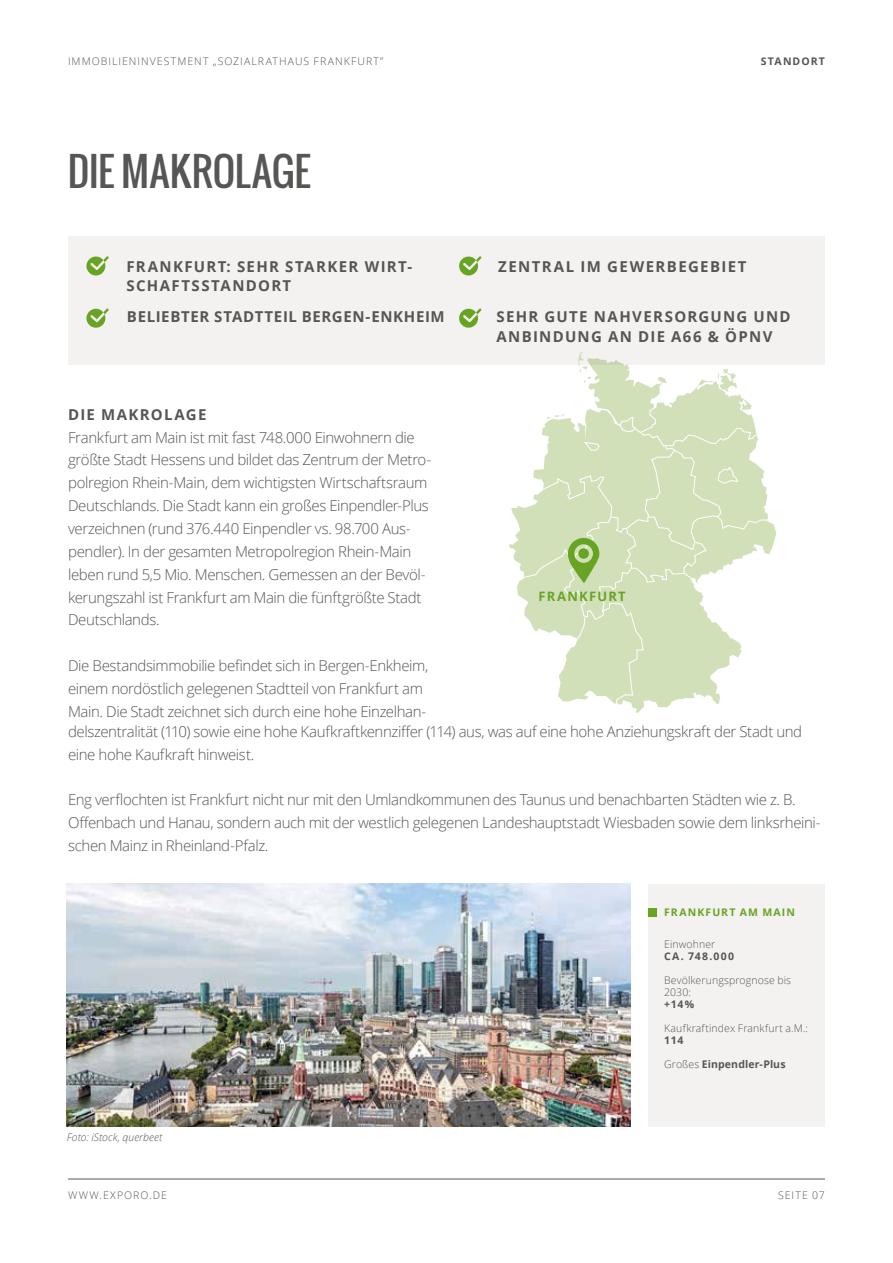
<style>
.page{position:relative;width:893px;height:1263px;background:#fff}
.page>*{position:absolute;margin:0;border:0;box-sizing:border-box;transform-origin:0 0}
.t1{font:39px "Oswald";letter-spacing:-.005em;color:#565655}
.t2{font:300 15px/22.8px "Open Sans";letter-spacing:-.025em;color:#565655}
.t3{font:700 15px/19.5px "Open Sans";letter-spacing:.085em;color:#565655}
.t4{font:700 15px "Open Sans";letter-spacing:.045em;color:#565655}
.t5{font:700 13.05px "Open Sans";letter-spacing:.09em;color:#68a423}
.t6{font:300 10.5px "Open Sans";letter-spacing:.1em;color:#565655}
.t7{font:300 10.5px/12px "Open Sans";letter-spacing:.01em;color:#565655}
.t8{font:300 10.5px "Open Sans";letter-spacing:.015em;color:#565655}
.t9{font:700 10.5px "Open Sans";letter-spacing:.01em;color:#565655}
.t10{font:italic 300 10.5px "Open Sans";letter-spacing:.005em;color:#565655}
.t11{font:700 10.5px "Open Sans";letter-spacing:.055em;color:#565655}
.t12{font:700 10.5px "Open Sans";letter-spacing:.11em;color:#68a423}
.t13{font:300 10.5px "Open Sans";letter-spacing:.105em;color:#565655}
.t14{font:700 10.5px "Open Sans";letter-spacing:.1em;color:#565655}
.t15{font:300 10.5px "Open Sans";letter-spacing:.055em;color:#565655}
.s1{font-weight:300}
</style>
<div class="page">
<hr style="left:68px;top:1178px;width:757px;height:1px;background:#565655">
<div style="left:68px;top:236px;width:757px;height:129px;background:#f4f1f1"></div>
<svg style="left:86px;top:256px;width:23px;height:19px"></svg>
<svg style="left:459px;top:256px;width:22px;height:19px"></svg>
<svg style="left:86px;top:308px;width:23px;height:20px"></svg>
<svg style="left:459px;top:308px;width:22px;height:20px"></svg>
<svg style="left:509px;top:358px;width:267px;height:355px"></svg>
<svg style="left:718px;top:369px;width:19px;height:23px"></svg>
<svg style="left:578px;top:352px;width:13px;height:31px"></svg>
<svg style="left:519px;top:402px;width:256px;height:303px"></svg>
<div style="left:648px;top:884px;width:177px;height:242px;background:#f4f1f1"></div>
<div style="left:648px;top:908px;width:9px;height:8px;background:#68a423"></div>
<img style="left:67px;top:884px;width:564px;height:242px">
<p class="t6" style="left:68px;top:54px;width:317px">IMMOBILIENINVESTMENT „SOZIALRATHAUS FRANKFURT”</p>
<h1 class="t1" style="left:68px;top:141px;width:245px">DIE MAKROLAGE</h1>
<p class="t3" style="left:126px;top:256px;width:287px">FRANKFURT: SEHR STARKER WIRT-<br>SCHAFTSSTANDORT</p>
<p class="t4" style="left:127px;top:306px;width:319px">BELIEBTER STADTTEIL BERGEN-ENKHEIM</p>
<p class="t3" style="left:68px;top:404px;width:140px">DIE MAKROLAGE</p>
<p class="t2" style="left:68px;top:425px;width:365px">Frankfurt am Main ist mit fast 748.000 Einwohnern die größte Stadt Hessens und bildet das Zentrum der Metro&shy;polregion Rhein-Main, dem wichtigsten Wirtschaftsraum Deutschlands. Die Stadt kann ein großes Einpendler-Plus verzeichnen (rund 376.440 Einpendler vs. 98.700 Aus&shy;pendler). In der gesamten Metropolregion Rhein-Main leben rund 5,5 Mio. Menschen. Gemessen an der Bevöl&shy;kerungszahl ist Frankfurt am Main die fünftgrößte Stadt Deutschlands.</p>
<p class="t2" style="left:68px;top:654px;width:362px">Die Bestandsimmobilie befindet sich in Bergen-Enkheim, einem nordöstlich gelegenen Stadtteil von Frankfurt am<br>Main. Die Stadt zeichnet sich durch eine hohe Einzelhan-</p>
<p class="t14" style="left:761px;top:54px;width:66px">STANDORT</p>
<p class="t3" style="left:498px;top:257px;width:250px">ZENTRAL IM GEWERBEGEBIET</p>
<p class="t3" style="left:496px;top:307px;width:296px">SEHR GUTE NAHVERSORGUNG UND<br>ANBINDUNG AN DIE A66 &amp; ÖPNV</p>
<p class="t5" style="left:539px;top:587px;width:89px">FRANKFURT</p>
<p class="t2" style="left:68px;top:720px;width:736px">delszentralität (110) sowie eine hohe Kaufkraftkennziffer (114) aus, was auf eine hohe Anziehungskraft der Stadt und eine hohe Kaufkraft hinweist.</p>
<p class="t2" style="left:68px;top:788px;width:754px">Eng verflochten ist Frankfurt nicht nur mit den Umlandkommunen des Taunus und benachbarten Städten wie z. B.<br>Offenbach und Hanau, sondern auch mit der westlich gelegenen Landeshauptstadt Wiesbaden sowie dem linksrheini&shy;schen Mainz in Rheinland-Pfalz.</p>
<p class="t12" style="left:664px;top:905px;width:132px">FRANKFURT AM MAIN</p>
<p class="t10" style="left:67px;top:1130px;width:97px">Foto: iStock, querbeet</p>
<p class="t7" style="left:664px;top:938px;width:53px">Einwohner</p>
<p class="t11" style="left:664px;top:948px;width:71px">CA. 748.000</p>
<p class="t7" style="left:664px;top:974px;width:128px">Bevölkerungsprognose bis<br>2030:</p>
<p class="t11" style="left:664px;top:997px;width:31px">+14%</p>
<p class="t8" style="left:664px;top:1021px;width:145px">Kaufkraftindex Frankfurt a.M.:</p>
<p class="t11" style="left:664px;top:1033px;width:21px">114</p>
<p class="t9" style="left:664px;top:1057px;width:123px"><span class="s1">Großes</span> Einpendler-Plus</p>
<p class="t13" style="left:68px;top:1188px;width:101px">WWW.EXPORO.DE</p>
<p class="t15" style="left:778px;top:1188px;width:48px">SEITE 07</p>
</div>
